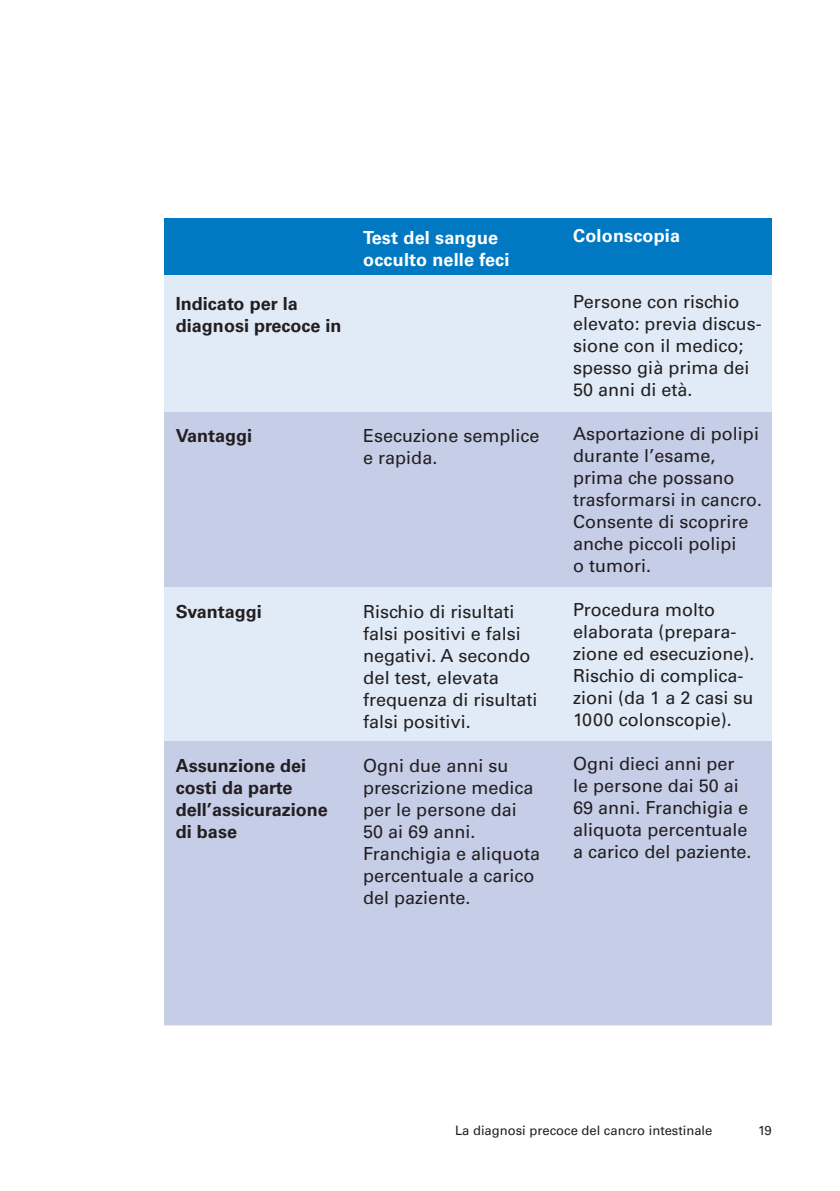
<style>
.page{position:relative;width:840px;height:1191px;background:#fff}
.page>*{position:absolute;margin:0;border:0;box-sizing:border-box;transform-origin:0 0}
.t1{font:18px/22px "Univers LT Std";color:#231f20}
.t2{font:700 18px/22px "Univers LT Std";color:#231f20}
.t3{font:700 18px/22px "Univers LT Std";letter-spacing:.01em;color:#fff}
.t4{font:13px "Univers LT Std";color:#231f20}
</style>
<div class="page">
<div style="left:164px;top:219px;width:607px;height:806px;background:#e1ebf7"></div>
<div style="left:164px;top:219px;width:607px;height:56px;background:#0079c2"></div>
<div style="left:164px;top:413px;width:607px;height:174px;background:#c6cde7"></div>
<div style="left:164px;top:741px;width:607px;height:284px;background:#c6cde7"></div>
<p class="t3" style="left:363px;top:226px;width:148px">Test del sangue occulto nelle feci</p>
<p class="t3" style="left:573px;top:225px;width:108px">Colonscopia</p>
<p class="t2" style="left:176px;top:292px;width:167px">Indicato per la diagnosi precoce in</p>
<p class="t2" style="left:176px;top:424px;width:78px">Vantaggi</p>
<p class="t1" style="left:363px;top:424px;width:178px">Esecuzione semplice e rapida.</p>
<p class="t2" style="left:176px;top:600px;width:87px">Svantaggi</p>
<p class="t2" style="left:176px;top:754px;width:153px">Assunzione dei costi da parte dell’assicurazione di base</p>
<p class="t1" style="left:363px;top:600px;width:176px">Rischio di risultati falsi positivi e falsi negativi. A secondo del test, elevata frequenza di risultati falsi positivi.</p>
<p class="t1" style="left:363px;top:754px;width:178px">Ogni due anni su prescrizione medica per le persone dai<br>50 ai 69 anni.<br>Franchigia e aliquota percentuale a carico del paziente.</p>
<p class="t1" style="left:573px;top:291px;width:190px">Persone con rischio elevato: previa discus&shy;sione con il medico; spesso già prima dei<br>50 anni di età.</p>
<p class="t1" style="left:573px;top:423px;width:190px">Asportazione di polipi durante l’esame, prima che possano trasformarsi in cancro.<br>Consente di scoprire anche piccoli polipi<br>o tumori.</p>
<p class="t1" style="left:573px;top:599px;width:183px">Procedura molto elaborata (prepara&shy;zione ed esecuzione).<br>Rischio di complica&shy;zioni (da 1 a 2 casi su<br>1000 colonscopie).</p>
<p class="t1" style="left:573px;top:753px;width:180px">Ogni dieci anni per le persone dai 50 ai<br>69 anni. Franchigia e aliquota percentuale a carico del paziente.</p>
<p class="t4" style="left:454px;top:1123px;width:259px">La diagnosi precoce del cancro intestinale</p>
<p class="t4" style="left:757px;top:1122px;width:15px">19</p>
</div>
